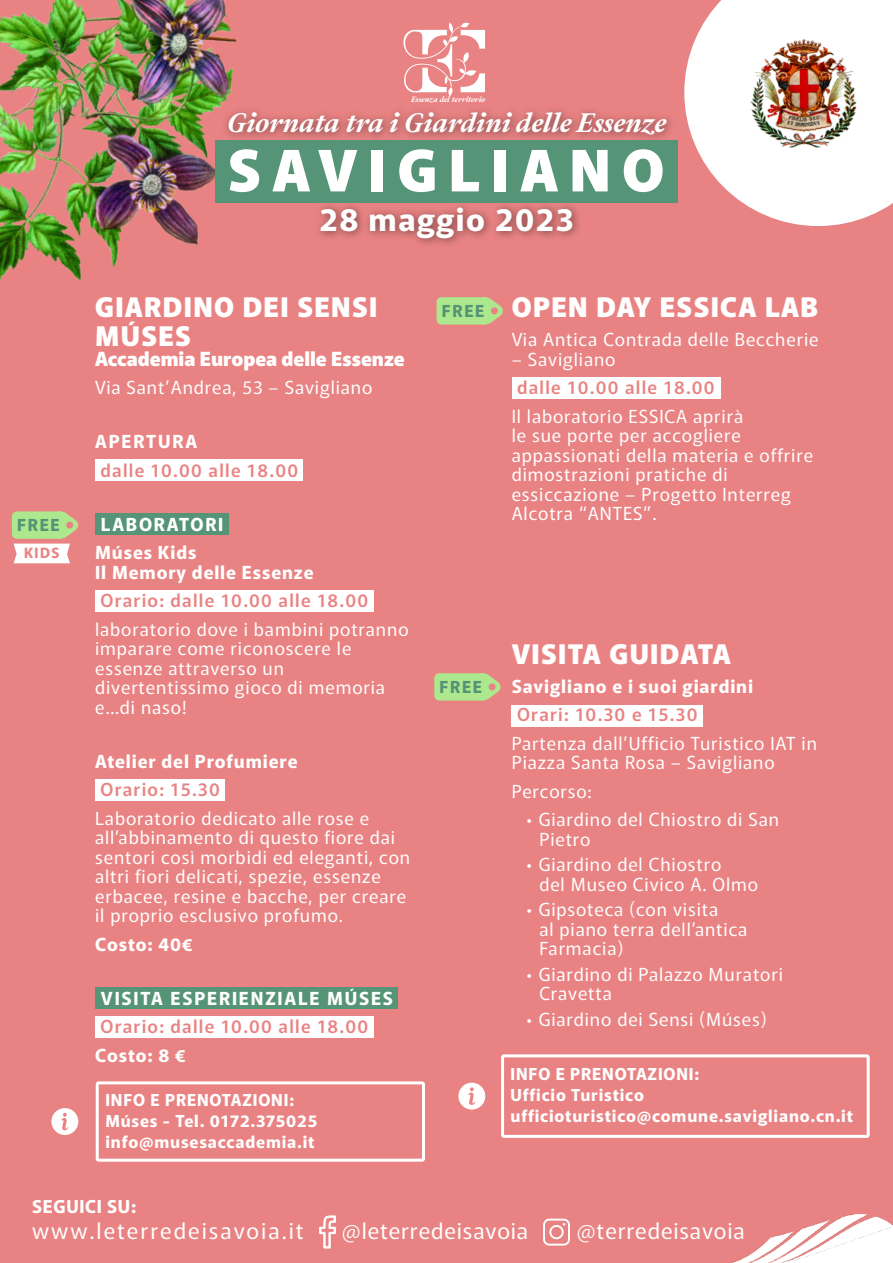
<style>
.page{position:relative;width:893px;height:1263px;background:#e98383}
.page>*{position:absolute;margin:0;border:0;box-sizing:border-box;transform-origin:0 0}
.t1{font:900 57px "Murecho";letter-spacing:.2em;color:#fff}
.t2{font:700 31.2px "Murecho";letter-spacing:.05em;color:#fff}
.t3{font:italic 700 29.55px "Addington CF";color:#fff}
.t4{font:900 27px/28.5px "Murecho";letter-spacing:.05em;color:#fff}
.t5{font:22.2px "Murecho";letter-spacing:.04em;color:#fff}
.t6{font:22.2px "Murecho";letter-spacing:.09em;color:#fff}
.t7{font:900 19.5px "Murecho";color:#fff}
.t8{font:18px/19.5px "Murecho";letter-spacing:.05em;color:#fff}
.t9{font:500 18px "Murecho";letter-spacing:.07em;color:#e98383}
.t10{font:700 18px/28.5px "Murecho";letter-spacing:.05em;color:#fff}
.t11{font:700 18px "Murecho";letter-spacing:.1em;color:#fff}
.t12{font:700 17.7px "Murecho";letter-spacing:.04em;color:#fff}
.t13{font:700 16.5px/21px "Murecho";letter-spacing:.05em;color:#fff}
.t14{font:700 16.5px "Murecho";letter-spacing:.1em;color:#549475}
.t15{font:700 14.1px "Murecho";color:#e98383}
.t16{font:italic 700 8.55px "Addington CF";letter-spacing:-.005em;color:#fff}
</style>
<div class="page">
<img style="left:728px;top:1214px;width:165px;height:49px">
<div style="left:0;top:0;width:341px;height:375px;background:#e98383"></div>
<img style="left:0;top:0;width:306px;height:257px">
<img style="left:314px;top:203px;width:269px;height:46px">
<img style="left:222px;top:105px;width:454px;height:35px">
<svg style="left:403px;top:22px;width:82px;height:75px"></svg>
<div style="left:215px;top:140px;width:463px;height:63px;background:#559476"></div>
<svg style="left:684px;top:0;width:209px;height:226px"></svg>
<img style="left:747px;top:35px;width:115px;height:115px">
<svg style="left:319px;top:1215px;width:17px;height:33px"></svg>
<svg style="left:543px;top:1219px;width:27px;height:26px"></svg>
<div style="left:95px;top:513px;width:134px;height:22px;background:#559476"></div>
<div style="left:95px;top:987px;width:303px;height:22px;background:#559476"></div>
<div style="left:95px;top:590px;width:279px;height:21px;background:#fff"></div>
<div style="left:95px;top:1016px;width:279px;height:21px;background:#fff"></div>
<div style="left:95px;top:459px;width:208px;height:22px;background:#fff"></div>
<div style="left:512px;top:377px;width:209px;height:22px;background:#fff"></div>
<div style="left:512px;top:705px;width:191px;height:21px;background:#fff"></div>
<div style="left:95px;top:779px;width:130px;height:22px;background:#fff"></div>
<div style="left:458px;top:1083px;width:27px;height:26px;background:#fff;border-radius:50%"></div>
<svg style="left:468px;top:1087px;width:7px;height:18px"></svg>
<div style="left:12px;top:511px;width:53px;height:28px;background:#ade88e;border-radius:5px"></div>
<div style="left:434px;top:673px;width:53px;height:27px;background:#ade88e;border-radius:5px"></div>
<svg style="left:463px;top:672px;width:39px;height:29px"></svg>
<div style="left:489px;top:683px;width:7px;height:7px;background:#e98383;border-radius:50%"></div>
<div style="left:437px;top:297px;width:53px;height:27px;background:#ade88e;border-radius:5px"></div>
<svg style="left:465px;top:296px;width:39px;height:29px"></svg>
<div style="left:491px;top:307px;width:7px;height:7px;background:#e98383;border-radius:50%"></div>
<svg style="left:14px;top:511px;width:65px;height:52px"></svg>
<div style="left:51px;top:1108px;width:27px;height:27px;background:#fff;border-radius:50%"></div>
<svg style="left:61px;top:1113px;width:7px;height:17px"></svg>
<svg style="left:501px;top:1054px;width:369px;height:84px;background:#ea8d8d"></svg>
<svg style="left:96px;top:1081px;width:329px;height:81px;background:#ea8e8e"></svg>
<p class="t16" style="left:411px;top:95px;width:76px">Essenza del territorio</p>
<h3 class="t3" style="left:227px;top:108px;width:441px">Giornata tra i Giardini delle Essenze</h3>
<h1 class="t1" style="left:228px;top:141px;width:438px">SAVIGLIANO</h1>
<p class="t14" style="left:17px;top:516px;width:44px">FREE</p>
<p class="t15" style="left:24px;top:546px;width:37px">KIDS</p>
<h2 class="t2" style="left:319px;top:203px;width:256px">28 maggio 2023</h2>
<h3 class="t4" style="left:95px;top:293px;width:284px">GIARDINO DEI SENSI<br>MÚSES</h3>
<p class="t7" style="left:95px;top:348px;width:311px">Accademia Europea delle Essenze</p>
<p class="t8" style="left:95px;top:377px;width:279px">Via Sant’Andrea, 53 – Savigliano</p>
<p class="t11" style="left:95px;top:432px;width:104px">APERTURA</p>
<p class="t9" style="left:101px;top:461px;width:199px">dalle 10.00 alle 18.00</p>
<p class="t10" style="left:95px;top:509px;width:130px;text-indent:6px">LABORATORI<br>Múses Kids</p>
<p class="t10" style="left:95px;top:557px;width:220px">Il Memory delle Essenze</p>
<p class="t9" style="left:101px;top:591px;width:269px">Orario: dalle 10.00 alle 18.00</p>
<p class="t8" style="left:95px;top:619px;width:315px">laboratorio dove i bambini potranno imparare come riconoscere le essenze attraverso un divertentissimo gioco di memoria e…di naso!</p>
<p class="t10" style="left:95px;top:746px;width:204px">Atelier del Profumiere</p>
<p class="t9" style="left:101px;top:780px;width:121px">Orario: 15.30</p>
<p class="t8" style="left:95px;top:808px;width:317px">Laboratorio dedicato alle rose e all’abbinamento di questo fiore dai sentori così morbidi ed eleganti, con altri fiori delicati, spezie, essenze erbacee, resine e bacche, per creare il proprio esclusivo profumo.</p>
<p class="t10" style="left:95px;top:929px;width:99px">Costo: 40€</p>
<p class="t11" style="left:101px;top:989px;width:294px">VISITA ESPERIENZIALE MÚSES</p>
<p class="t9" style="left:101px;top:1017px;width:269px">Orario: dalle 10.00 alle 18.00</p>
<p class="t10" style="left:95px;top:1040px;width:92px">Costo: 8 €</p>
<p class="t13" style="left:105px;top:1089px;width:213px">INFO E PRENOTAZIONI:<br>Múses - Tel. 0172.375025 info@musesaccademia.it</p>
<p class="t14" style="left:442px;top:302px;width:44px">FREE</p>
<h3 class="t4" style="left:512px;top:293px;width:308px">OPEN DAY ESSICA LAB</h3>
<p class="t8" style="left:512px;top:329px;width:308px">Via Antica Contrada delle Beccherie</p>
<p class="t8" style="left:512px;top:349px;width:105px">– Savigliano</p>
<p class="t9" style="left:517px;top:378px;width:199px">dalle 10.00 alle 18.00</p>
<p class="t8" style="left:512px;top:406px;width:303px">Il laboratorio ESSICA aprirà<br>le sue porte per accogliere appassionati della materia e offrire dimostrazioni pratiche di essiccazione – Progetto Interreg<br>Alcotra “ANTES”.</p>
<p class="t14" style="left:439px;top:678px;width:44px">FREE</p>
<h3 class="t4" style="left:512px;top:639px;width:221px">VISITA GUIDATA</h3>
<p class="t10" style="left:512px;top:671px;width:243px">Savigliano e i suoi giardini</p>
<p class="t9" style="left:517px;top:705px;width:182px">Orari: 10.30 e 15.30</p>
<p class="t8" style="left:512px;top:733px;width:307px">Partenza dall’Ufficio Turistico IAT in<br>Piazza Santa Rosa – Savigliano</p>
<p class="t8" style="left:512px;top:781px;width:81px">Percorso:</p>
<p class="t8" style="left:539px;top:809px;width:241px;text-indent:-13px">• Giardino del Chiostro di San<br>Pietro</p>
<p class="t8" style="left:539px;top:854px;width:220px;text-indent:-13px">• Giardino del Chiostro<br>del Museo Civico A. Olmo</p>
<p class="t8" style="left:539px;top:899px;width:210px;text-indent:-13px">• Gipsoteca (con visita<br>al piano terra dell’antica<br>Farmacia)</p>
<p class="t8" style="left:539px;top:964px;width:245px;text-indent:-13px">• Giardino di Palazzo Muratori<br>Cravetta</p>
<p class="t8" style="left:527px;top:1009px;width:242px">• Giardino dei Sensi (Múses)</p>
<p class="t13" style="left:511px;top:1063px;width:344px">INFO E PRENOTAZIONI:<br>Ufficio Turistico ufficioturistico@comune.savigliano.cn.it</p>
<p class="t12" style="left:32px;top:1197px;width:105px">SEGUICI SU:</p>
<p class="t6" style="left:32px;top:1220px;width:273px">www.leterredeisavoia.it</p>
<p class="t5" style="left:342px;top:1219px;width:188px">@leterredeisavoia</p>
<p class="t5" style="left:577px;top:1219px;width:169px">@terredeisavoia</p>
</div>
